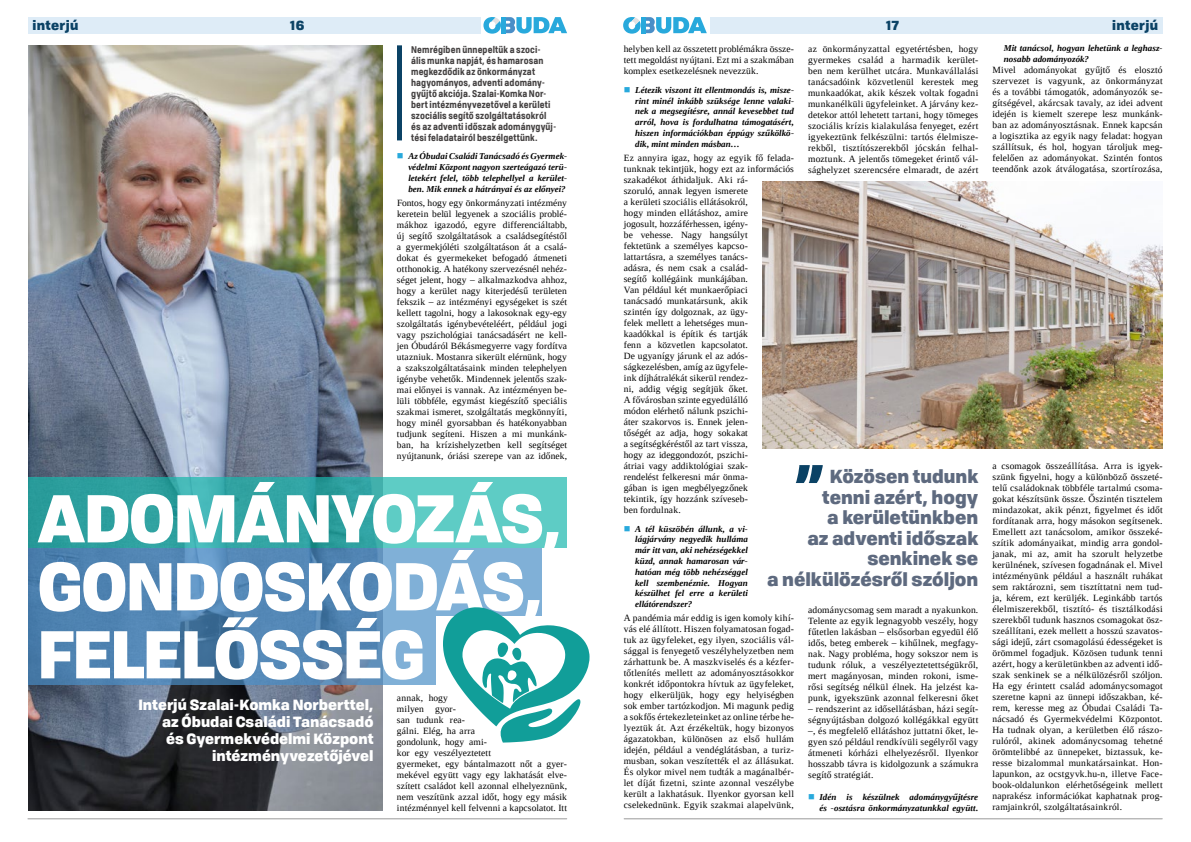
<style>
.page{position:relative;width:1191px;height:842px;background:#fff}
.page>*{position:absolute;margin:0;border:0;box-sizing:border-box;transform-origin:0 0}
.t1{font:900 65px/68px "Tofino Pro Personal";letter-spacing:-.025em;color:#fff}
.t2{font:900 18.2px/20.6px "Tofino Pro Personal";color:#5e6a7f;text-align:right}
.t3{font:900 14.3px/17px "Tofino Pro Personal";color:#fff;text-align:right}
.t4{font:900 13px "Tofino Pro Personal";letter-spacing:.025em;color:#0b4265}
.t5{font:9.5px/11px "Liberation Serif";letter-spacing:.01em;color:#000;text-align:justify}
.t6{font:700 9.5px/11px "Tofino Pro Personal Narrow";letter-spacing:.01em;color:#444141}
.t7{font:italic 700 9px/10.8px "Liberation Serif";letter-spacing:.005em;color:#000;text-align:justify}
</style>
<div class="page">
<hr style="left:624px;top:818px;width:538px;height:1px;background:#99999a">
<hr style="left:28px;top:818px;width:539px;height:1px;background:#99999a">
<div style="left:397px;top:45px;width:5px;height:95px;background:#0b4265"></div>
<svg style="left:623px;top:17px;width:84px;height:17px"></svg>
<hr style="left:641px;top:17px;width:4px;height:16px;background:#28a9dc">
<div style="left:710px;top:17px;width:452px;height:16px;background:#deecf7"></div>
<svg style="left:483px;top:17px;width:84px;height:17px"></svg>
<hr style="left:502px;top:17px;width:4px;height:16px;background:#28a9dc">
<div style="left:28px;top:17px;width:452px;height:16px;background:#deecf7"></div>
<img style="left:28px;top:45px;width:355px;height:766px">
<svg style="left:795px;top:465px;width:27px;height:18px"></svg>
<svg style="left:28px;top:615px;width:408px;height:69px;background:#5486b3"></svg>
<svg style="left:28px;top:478px;width:539px;height:70px;background:#3fb0ad"></svg>
<svg style="left:28px;top:548px;width:513px;height:67px;background:#5f92be"></svg>
<img style="left:762px;top:181px;width:400px;height:267px">
<svg style="left:443px;top:607px;width:146px;height:136px"></svg>
<h3 class="t4" style="left:33px;top:14px;width:47px">interjú</h3>
<h3 class="t4" style="left:290px;top:14px;width:16px">16</h3>
<h3 class="t4" style="left:886px;top:14px;width:14px">17</h3>
<h3 class="t4" style="left:1112px;top:14px;width:47px">interjú</h3>
<p class="t6" style="left:411px;top:43px;width:147px">Nemrégiben ünnepeltük a szoci&shy;ális munka napját, és hamarosan megkezdődik az önkormányzat hagyományos, adventi adomány&shy;gyűjtő akciója. Szalai-Komka Nor&shy;bert intézményvezetővel a kerületi szociális segítő szolgáltatásokról és az adventi időszak adománygyűj&shy;tési feladatairól beszélgettünk.</p>
<p class="t7" style="left:408px;top:151px;width:160px">Az Óbudai Családi Tanácsadó és Gyermek&shy;védelmi Központ nagyon szerteágazó terü&shy;letekért felel, több telephellyel a kerület&shy;ben. Mik ennek a hátrányai és az előnyei?</p>
<p class="t5" style="left:397px;top:197px;width:172px">Fontos, hogy egy önkormányzati intézmény keretein belül legyenek a szociális problé&shy;mákhoz igazodó, egyre differenciáltabb, új segítő szolgáltatások a családsegítéstől a gyermekjóléti szolgáltatáson át a csalá&shy;dokat és gyermekeket befogadó átmeneti otthonokig. A hatékony szervezésnél nehéz&shy;séget jelent, hogy – alkalmazkodva ahhoz, hogy a kerület nagy kiterjedésű területen fekszik – az intézményi egységeket is szét kellett tagolni, hogy a lakosoknak egy-egy szolgáltatás igénybevételéért, például jogi vagy pszichológiai tanácsadásért ne kell&shy;jen Óbudáról Békásmegyerre vagy fordítva utazniuk. Mostanra sikerült elérnünk, hogy a szakszolgáltatásaink minden telephelyen igénybe vehetők. Mindennek jelentős szak&shy;mai előnyei is vannak. Az intézményen be&shy;lüli többféle, egymást kiegészítő speciális szakmai ismeret, szolgáltatás megkönnyíti, hogy minél gyorsabban és hatékonyabban tudjunk segíteni. Hiszen a mi munkánk&shy;ban, ha krízishelyzetben kell segítséget nyújtanunk, óriási szerepe van az időnek,</p>
<p class="t7" style="left:1003px;top:43px;width:160px">Mit tanácsol, hogyan lehetünk a leghasz&shy;nosabb adományozók?</p>
<p class="t5" style="left:992px;top:65px;width:172px">Mivel adományokat gyűjtő és elosztó szervezet is vagyunk, az önkormányzat és a további támogatók, adományozók se&shy;gítségével, akárcsak tavaly, az idei advent idején is kiemelt szerepe lesz munkánk&shy;ban az adományosztásnak. Ennek kapcsán a logisztika az egyik nagy feladat: hogyan szállítsuk, és hol, hogyan tároljuk meg&shy;felelően az adományokat. Szintén fontos teendőnk azok átválogatása, szortírozása,</p>
<p class="t5" style="left:808px;top:43px;width:172px">az önkormányzattal egyetértésben, hogy gyermekes család a harmadik kerület&shy;ben nem kerülhet utcára. Munkavállalási tanácsadóink közvetlenül kerestek meg munkaadókat, akik készek voltak fogadni munkanélküli ügyfeleinket. A járvány kez&shy;detekor attól lehetett tartani, hogy tömeges szociális krízis kialakulása fenyeget, ezért igyekeztünk felkészülni: tartós élelmisze&shy;rekből, tisztítószerekből jócskán felhal&shy;moztunk. A jelentős tömegeket érintő vál&shy;sághelyzet szerencsére elmaradt, de azért</p>
<p class="t5" style="left:624px;top:43px;width:172px">helyben kell az összetett problémákra össze&shy;tett megoldást nyújtani. Ezt mi a szakmában komplex esetkezelésnek nevezzük.</p>
<p class="t7" style="left:635px;top:84px;width:160px">Létezik viszont itt ellentmondás is, misze&shy;rint minél inkább szüksége lenne valaki&shy;nek a megsegítésre, annál kevesebbet tud arról, hova is fordulhatna támogatásért, hiszen információkban éppúgy szűkölkö&shy;dik, mint minden másban…</p>
<p class="t5" style="left:624px;top:152px;width:172px;text-align:left">Ez annyira igaz, hogy az egyik fő felada&shy;tunknak tekintjük, hogy ezt az információs szakadékot áthidaljuk. Aki rá-<br>szoruló, annak legyen ismerete<br>a kerületi szociális ellátásokról,<br>hogy minden ellátáshoz, amire<br>jogosult, hozzáférhessen, igény-<br>be vehesse. Nagy hangsúlyt<br>fektetünk a személyes kapcso-<br>lattartásra, a személyes tanács-<br>adásra, és nem csak a család-<br>segítő kollégáink munkájában.<br>Van például két munkaerőpiaci<br>tanácsadó munkatársunk, akik<br>szintén így dolgoznak, az ügy-<br>felek mellett a lehetséges mun-<br>kaadókkal is építik és tartják<br>fenn a közvetlen kapcsolatot.<br>De ugyanígy járunk el az adós&shy;ságkezelésben, amíg az ügyfele-<br>ink díjhátralékát sikerül rendez-<br>ni, addig végig segítjük őket.<br>A fővárosban szinte egyedülálló<br>módon elérhető nálunk pszichi-<br>áter szakorvos is. Ennek jelen-<br>tőségét az adja, hogy sokakat<br>a segítségkéréstől az tart vissza,<br>hogy az ideggondozót, pszichi-<br>átriai vagy addiktológiai szak-<br>rendelést felkeresni már önma-<br>gában is igen megbélyegzőnek<br>tekintik, így hozzánk szíveseb-<br>ben fordulnak.</p>
<p class="t7" style="left:635px;top:523px;width:114px">A tél küszöbén állunk, a vi&shy;lágjárvány negyedik hulláma már itt van, aki nehézségekkel küzd, annak hamarosan vár&shy;hatóan még több nehézséggel kell szembenéznie. Hogyan készülhet fel erre a kerületi ellátórendszer?</p>
<p class="t5" style="left:624px;top:612px;width:172px">A pandémia már eddig is igen komoly kihí&shy;vás elé állított. Hiszen folyamatosan fogad&shy;tuk az ügyfeleket, egy ilyen, szociális vál&shy;sággal is fenyegető veszélyhelyzetben nem zárhattunk be. A maszkviselés és a kézfer&shy;tőtlenítés mellett az adományosztásokkor konkrét időpontokra hívtuk az ügyfeleket, hogy elkerüljük, hogy egy helyiségben sok ember tartózkodjon. Mi magunk pedig a sokfős értekezleteinket az online térbe he&shy;lyeztük át. Azt érzékeltük, hogy bizonyos ágazatokban, különösen az első hullám idején, például a vendéglátásban, a turiz&shy;musban, sokan veszítették el az állásukat.<br>És olykor mivel nem tudták a magánalbér&shy;let díját fizetni, szinte azonnal veszélybe került a lakhatásuk. Ilyenkor gyorsan kell cselekednünk. Egyik szakmai alapelvünk,</p>
<p class="t5" style="left:992px;top:461px;width:172px">a csomagok összeállítása. Arra is igyek&shy;szünk figyelni, hogy a különböző összeté&shy;telű családoknak többféle tartalmú csoma&shy;gokat készítsünk össze. Őszintén tisztelem mindazokat, akik pénzt, figyelmet és időt fordítanak arra, hogy másokon segítsenek.<br>Emellett azt tanácsolom, amikor összeké&shy;szítik adományaikat, mindig arra gondol&shy;janak, mi az, amit ha szorult helyzetbe kerülnének, szívesen fogadnának el. Mivel intézményünk például a használt ruhákat sem raktározni, sem tisztíttatni nem tud&shy;ja, kérem, ezt kerüljék. Leginkább tartós élelmiszerekből, tisztító- és tisztálkodási szerekből tudunk hasznos csomagokat ös - szeállítani, ezek mellett a hosszú szavatos&shy;sági idejű, zárt csomagolású édességeket is örömmel fogadjuk. Közösen tudunk tenni azért, hogy a kerületünkben az adventi idő&shy;szak senkinek se a nélkülözésről szóljon.<br>Ha egy érintett család adománycsomagot szeretne kapni az ünnepi időszakban, ké&shy;rem, keresse meg az Óbudai Családi Ta&shy;nácsadó és Gyermekvédelmi Központot.<br>Ha tudnak olyan, a kerületben élő rászo&shy;rulóról, akinek adománycsomag tehetné örömtelibbé az ünnepeket, biztassuk, ke&shy;resse bizalommal munkatársainkat. Hon&shy;lapunkon, az ocstgyvk.hu-n, illetve Face&shy;book-oldalunkon elérhetőségeink mellett naprakész információkat kaphatnak prog&shy;ramjainkról, szolgáltatásainkról.</p>
<h2 class="t2" style="left:767px;top:464px;width:213px">Közösen tudunk<br>tenni azért, hogy<br>a kerületünkben<br>az adventi időszak senkinek se<br>a nélkülözésről szóljon</h2>
<h1 class="t1" style="left:37px;top:479px;width:526px">ADOMÁNYOZÁS,<br>GONDOSKODÁS,<br>FELELŐSSÉG</h1>
<h3 class="t3" style="left:138px;top:695px;width:237px">Interjú Szalai-Komka Norberttel, az Óbudai Családi Tanácsadó<br>és Gyermekvédelmi Központ intézményvezetőjével</h3>
<p class="t5" style="left:808px;top:604px;width:172px">adománycsomag sem maradt a nyakunkon.<br>Telente az egyik legnagyobb veszély, hogy fűtetlen lakásban – elsősorban egyedül élő idős, beteg emberek – kihűlnek, megfagy&shy;nak. Nagy probléma, hogy sokszor nem is tudunk róluk, a veszélyeztetettségükről, mert magányosan, minden rokoni, isme&shy;rősi segítség nélkül élnek. Ha jelzést ka&shy;punk, igyekszünk azonnal felkeresni őket</p>
<p class="t5" style="left:808px;top:703px;width:172px">– rendszerint az idősellátásban, házi segít&shy;ségnyújtásban dolgozó kollégákkal együtt –, és megfelelő ellátáshoz juttatni őket, le&shy;gyen szó például rendkívüli segélyről vagy átmeneti kórházi elhelyezésről. Ilyenkor hosszabb távra is kidolgozunk a számukra segítő stratégiát.</p>
<p class="t7" style="left:819px;top:791px;width:160px">Idén is készülnek adománygyűjtésre és -osztásra önkormányzatunkkal együtt.</p>
<p class="t5" style="left:397px;top:692px;width:172px;text-align:left">annak, hogy<br>milyen gyor-<br>san tudunk rea-<br>gálni. Elég, ha arra<br>gondolunk, hogy ami-<br>kor egy veszélyeztetett<br>gyermeket, egy bántalmazott nőt a gyer&shy;mekével együtt vagy egy lakhatását elve&shy;szített családot kell azonnal elhelyeznünk, nem veszítünk azzal időt, hogy egy másik intézménnyel kell felvenni a kapcsolatot. Itt</p>
</div>
